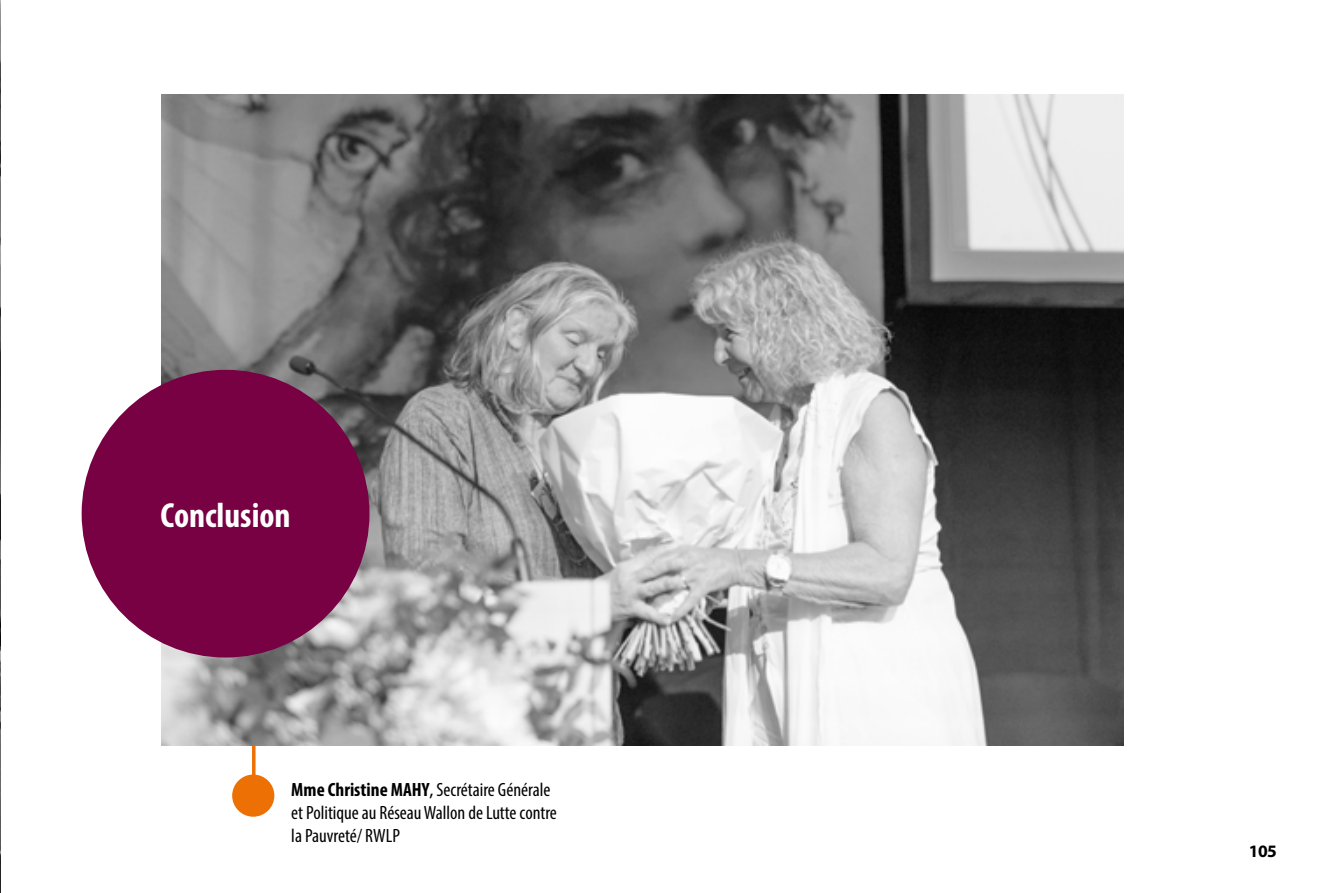
<style>
.page{position:relative;width:1340px;height:893px;background:#fff}
.page>*{position:absolute;margin:0;border:0;box-sizing:border-box;transform-origin:0 0}
.t1{font:700 condensed 35px "Myriad Pro";color:#fff}
.t2{font:condensed 19.25px/23.1px "Myriad Pro";color:#000}
.t3{font:700 17.5px "Myriad Pro";color:#000}
.s1{font-weight:700}
.s2{font-stretch:normal}
</style>
<div class="page">
<img style="left:0;top:0;width:1px;height:893px">
<hr style="left:252px;top:592px;width:3px;height:199px;background:#ed7004">
<div style="left:232px;top:774px;width:42px;height:43px;background:#ed7004;border-radius:50%"></div>
<img style="left:162px;top:95px;width:961px;height:650px">
<div style="left:82px;top:370px;width:287px;height:287px;background:#770143;border-radius:50%"></div>
<h1 class="t1" style="left:160px;top:493px;width:132px">Conclusion</h1>
<p class="t2" style="left:291px;top:778px;width:267px"><span class="s1">Mme Christine MAHY</span><span class="s2">,</span> Secrétaire Générale et Politique au Réseau Wallon de Lutte contre la Pauvreté/ RWLP</p>
<p class="t3" style="left:1248px;top:839px;width:30px">105</p>
</div>
